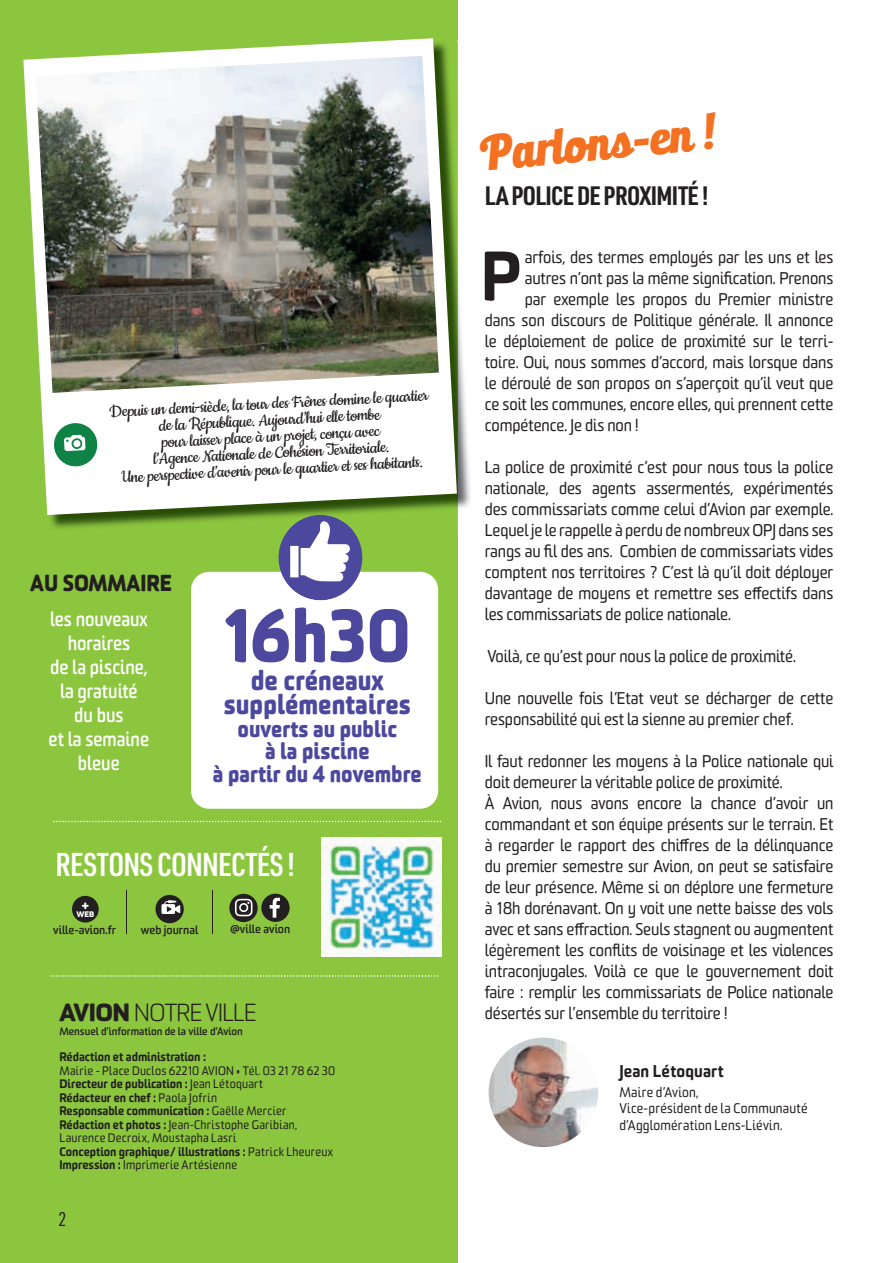
<style>
.page{position:relative;width:893px;height:1263px;background:#fff}
.page>*{position:absolute;margin:0;border:0;box-sizing:border-box;transform-origin:0 0}
.t1{font:800 72px "Sommet Rounded";color:#4b489e;scale:.9 1}
.t2{font:900 67.35px "Sommet Rounded";color:#231f20;scale:.96 1}
.t3{font:45.75px "Bulletto Killa";color:#f37121;scale:.91 1}
.t4{font:600 32.4px "URWDIN Cond";letter-spacing:-.025em;color:#fff}
.t5{font:800 27px/24px "Sommet Rounded";color:#4b489e;text-align:center;scale:.9 1}
.t6{font:700 26.1px "URWDIN Cond";letter-spacing:-.025em;color:#231f20}
.t7{font:300 24px "Sommet Rounded";letter-spacing:-.025em;color:#231f20}
.t8{font:800 22.5px/22.5px "Sommet Rounded";color:#4b489e;text-align:center;scale:.9 1}
.t9{font:800 22.5px "Sommet Rounded";color:#231f20;scale:.9 1}
.t10{font:19.5px/16.5px "Cookie";color:#231f20;text-align:center;scale:1.04 1}
.t11{font:700 19.5px/24px "Sommet Rounded";color:#fff;text-align:center;scale:.9 1}
.t12{font:19.5px "URWDIN Cond";color:#231f20}
.t13{font:16.5px/21px "Sommet Rounded";letter-spacing:-.005em;color:#231f20;scale:.96 1}
.t14{font:900 16.5px "Sommet Rounded";letter-spacing:.01em;color:#231f20;scale:.96 1}
.t15{font:13.5px/16.5px "Sommet Rounded";letter-spacing:.02em;color:#231f20;scale:.96 1}
.t16{font:12px/13.5px "Sommet Rounded";letter-spacing:.02em;color:#231f20;scale:.96 1}
.t17{font:900 12px "Sommet Rounded";letter-spacing:-.005em;color:#231f20;scale:.96 1}
.t18{font:800 12px "Sommet Rounded";color:#fff}
.t19{font:700 11.4px "Sommet Rounded";color:#231f20}
.t20{font:700 10.5px "Sommet Rounded";color:#231f20}
.t21{font:800 7.8px "Sommet Rounded";color:#fff}
.s1{font-weight:800}
.s2{font-weight:900}
</style>
<div class="page">
<div style="left:0;top:0;width:458px;height:1263px;background:#8bc63e"></div>
<img style="left:489px;top:1037px;width:109px;height:110px;border-radius:55px">
<div style="left:191px;top:572px;width:247px;height:237px;background:#fff;border-radius:18px"></div>
<img style="left:50px;top:41px;width:420px;height:490px">
<svg style="left:279px;top:515px;width:83px;height:85px"></svg>
<svg style="left:23px;top:38px;width:434px;height:477px;fill:#fff"></svg>
<img style="left:36px;top:56px;width:403px;height:337px">
<svg style="left:52px;top:421px;width:48px;height:48px;background:#7fbd9c"></svg>
<img style="left:322px;top:837px;width:119px;height:120px">
<div style="left:72px;top:896px;width:27px;height:26px;background:#231f20;border-radius:50%"></div>
<svg style="left:229px;top:894px;width:29px;height:28px"></svg>
<svg style="left:235px;top:899px;width:17px;height:17px"></svg>
<div style="left:261px;top:894px;width:29px;height:28px;background:#231f20;border-radius:50%"></div>
<svg style="left:270px;top:898px;width:10px;height:20px"></svg>
<div style="left:155px;top:895px;width:29px;height:28px;background:#231f20;border-radius:50%"></div>
<div style="left:161px;top:904px;width:14px;height:10px;background:#fff"></div>
<svg style="left:163px;top:900px;width:17px;height:13px"></svg>
<hr style="left:212px;top:891px;width:1px;height:43px;background:#231f20">
<svg style="left:53px;top:821px;width:388px;height:1px"></svg>
<hr style="left:126px;top:891px;width:1px;height:43px;background:#231f20">
<svg style="left:50px;top:975px;width:388px;height:2px"></svg>
<p class="t10" style="left:109px;top:404px;width:309px;rotate:-3deg">Depuis un demi-siècle, la tour des Frênes domine le quartier de la République. Aujourd’hui elle tombe<br>pour laisser place à un projet, conçu avec<br>l’Agence Nationale de Cohésion Territoriale.<br>Une perspective d’avenir pour le quartier et ses habitants.</p>
<h3 class="t9" style="left:30px;top:567px;width:159px">AU SOMMAIRE</h3>
<p class="t11" style="left:49px;top:606px;width:113px">les nouveaux horaires<br>de la piscine, la gratuité du bus<br>et la semaine bleue</p>
<h1 class="t1" style="left:224px;top:587px;width:209px">16h30</h1>
<h3 class="t5" style="left:224px;top:668px;width:209px">de créneaux supplémentaires</h3>
<h3 class="t8" style="left:213px;top:717px;width:233px">ouverts au public<br>à la piscine<br>à partir du 4 novembre</h3>
<h3 class="t4" style="left:55px;top:843px;width:241px">RESTONS CONNECTÉS !</h3>
<p class="t18" style="left:81px;top:896px;width:9px">+</p>
<p class="t21" style="left:76px;top:909px;width:19px">WEB</p>
<p class="t19" style="left:53px;top:923px;width:64px">ville-avion.fr</p>
<p class="t19" style="left:141px;top:922px;width:59px">web journal</p>
<p class="t19" style="left:230px;top:922px;width:62px">@ville avion</p>
<h3 class="t7" style="left:60px;top:998px;width:199px"><span class="s1">AVION</span> NOTRE VILLE</h3>
<p class="t20" style="left:60px;top:1024px;width:185px">Mensuel d’information de la ville d’Avion</p>
<p class="t17" style="left:60px;top:1049px;width:154px">Rédaction et administration :</p>
<p class="t16" style="left:60px;top:1064px;width:289px">Mairie - Place Duclos 62210 AVION • Tél. 03 21 78 62 30<br><span class="s2">Directeur de publication :</span> Jean Létoquart<br><span class="s2">Rédacteur en chef :</span> Paola Jofrin<br><span class="s2">Responsable communication :</span> Gaëlle Mercier <span class="s2">Rédaction et photos :</span> Jean-Christophe Garibian, Laurence Decroix, Moustapha Lasri<br><span class="s2">Conception graphique/ illustrations :</span> Patrick Lheureux <span class="s2">Impression :</span> Imprimerie Artésienne</p>
<p class="t12" style="left:59px;top:1206px;width:10px">2</p>
<h3 class="t3" style="left:549px;top:122px;width:157px;rotate:-5deg">●□■▲ ■</h3>
<h3 class="t6" style="left:485px;top:178px;width:225px">LA POLICE DE PROXIMITÉ !</h3>
<h2 class="t2" style="left:481px;top:232px;width:44px">P</h2>
<p class="t13" style="left:525px;top:246px;width:323px">arfois, des termes employés par les uns et les</p>
<p class="t13" style="left:525px;top:267px;width:323px">autres n’ont pas la même signification. Prenons</p>
<p class="t13" style="left:525px;top:288px;width:323px">par exemple les propos du Premier ministre</p>
<p class="t13" style="left:485px;top:309px;width:365px">dans son discours de Politique générale. Il annonce</p>
<p class="t13" style="left:485px;top:330px;width:365px">le déploiement de police de proximité sur le terri-</p>
<p class="t13" style="left:485px;top:351px;width:365px">toire. Oui, nous sommes d’accord, mais lorsque dans</p>
<p class="t13" style="left:485px;top:372px;width:365px">le déroulé de son propos on s’aperçoit qu’il veut que</p>
<p class="t13" style="left:485px;top:393px;width:365px">ce soit les communes, encore elles, qui prennent cette</p>
<p class="t13" style="left:485px;top:414px;width:162px">compétence. Je dis non !</p>
<p class="t13" style="left:485px;top:456px;width:365px;text-align:justify">La police de proximité c’est pour nous tous la police nationale, des agents assermentés, expérimentés des commissariats comme celui d’Avion par exemple.<br>Lequel je le rappelle à perdu de nombreux OPJ dans ses rangs au fil des ans. Combien de commissariats vides comptent nos territoires ? C’est là qu’il doit déployer davantage de moyens et remettre ses effectifs dans les commissariats de police nationale.</p>
<p class="t13" style="left:488px;top:645px;width:323px">Voilà, ce qu’est pour nous la police de proximité.</p>
<p class="t13" style="left:485px;top:687px;width:365px">Une nouvelle fois l’Etat veut se décharger de cette responsabilité qui est la sienne au premier chef.</p>
<p class="t13" style="left:485px;top:750px;width:365px">Il faut redonner les moyens à la Police nationale qui doit demeurer la véritable police de proximité.<br>À Avion, nous avons encore la chance d’avoir un commandant et son équipe présents sur le terrain. Et à regarder le rapport des chiffres de la délinquance du premier semestre sur Avion, on peut se satisfaire de leur présence. Même si on déplore une fermeture à 18h dorénavant. On y voit une nette baisse des vols avec et sans effraction. Seuls stagnent ou augmentent légèrement les conflits de voisinage et les violences intraconjugales. Voilà ce que le gouvernement doit faire : remplir les commissariats de Police nationale désertés sur l’ensemble du territoire !</p>
<p class="t14" style="left:619px;top:1060px;width:110px">Jean Létoquart</p>
<p class="t15" style="left:619px;top:1083px;width:198px">Maire d’Avion,<br>Vice-président de la Communauté d’Agglomération Lens-Liévin.</p>
</div>
